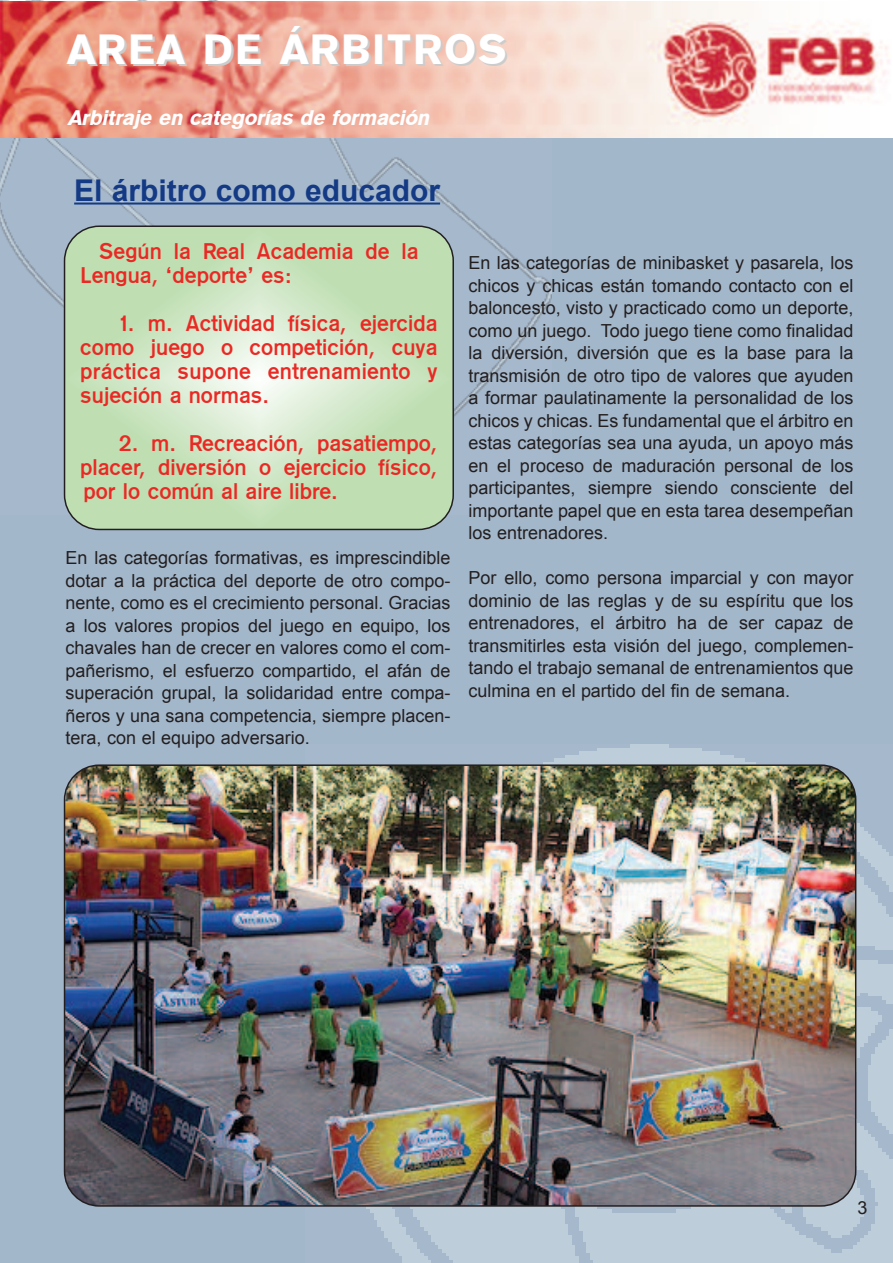
<style>
.page{position:relative;width:893px;height:1263px;background:#fff}
.page>*{position:absolute;margin:0;border:0;box-sizing:border-box;transform-origin:0 0}
.t1{font:42px "Gothic 725 BT Black A";letter-spacing:.05em;color:#fff}
.t2{font:700 30px "Arial";color:#143a85}
.t3{font:22.5px/24px "Gothic 725 BT Bold A";color:#ea2924;text-align:justify}
.t4{font:italic 21px "Gothic 725 BT Black A";color:#fff}
.t5{font:18px/22.5px "Arial";color:#231f20;text-align:justify}
</style>
<div class="page">
<div style="left:0;top:3px;width:893px;height:1260px;background:#a3b7cb"></div>
<img style="left:366px;top:744px;width:527px;height:519px">
<img style="left:0;top:0;width:551px;height:498px">
<img style="left:1px;top:1px;width:892px;height:137px">
<img style="left:64px;top:764px;width:792px;height:443px">
<svg style="left:64px;top:225px;width:390px;height:305px;background:#c6e0bc"></svg>
<hr style="left:74px;top:203px;width:366px;height:2px;background:#143a85">
<h1 class="t1" style="left:68px;top:23px;width:440px">AREA DE ÁRBITROS</h1>
<p class="t4" style="left:68px;top:105px;width:368px">Arbitraje en categorías de formación</p>
<h2 class="t2" style="left:74px;top:173px;width:367px">El árbitro como educador</h2>
<p class="t3" style="left:80px;top:239px;width:340px;text-indent:19px">Según la Real Academia de la<br>Lengua, ‘deporte’ es:</p>
<p class="t3" style="left:80px;top:311px;width:359px;text-indent:40px">1. m. Actividad física, ejercida como juego o competición, cuya práctica supone entrenamiento y sujeción a normas.</p>
<p class="t3" style="left:80px;top:431px;width:359px;text-indent:38px">2. m. Recreación, pasatiempo, placer, diversión o ejercicio físico, por lo común al aire libre.</p>
<p class="t5" style="left:66px;top:547px;width:386px">En las categorías formativas, es imprescindible dotar a la práctica del deporte de otro compo&shy;nente, como es el crecimiento personal. Gracias a los valores propios del juego en equipo, los chavales han de crecer en valores como el com&shy;pañerismo, el esfuerzo compartido, el afán de superación grupal, la solidaridad entre compa&shy;ñeros y una sana competencia, siempre placen&shy;tera, con el equipo adversario.</p>
<p class="t5" style="left:469px;top:252px;width:386px">En las categorías de minibasket y pasarela, los chicos y chicas están tomando contacto con el baloncesto, visto y practicado como un deporte, como un juego. Todo juego tiene como finalidad la diversión, diversión que es la base para la transmisión de otro tipo de valores que ayuden a formar paulatinamente la personalidad de los chicos y chicas. Es fundamental que el árbitro en estas categorías sea una ayuda, un apoyo más en el proceso de maduración personal de los participantes, siempre siendo consciente del importante papel que en esta tarea desempeñan los entrenadores.</p>
<p class="t5" style="left:469px;top:567px;width:386px">Por ello, como persona imparcial y con mayor dominio de las reglas y de su espíritu que los entrenadores, el árbitro ha de ser capaz de transmitirles esta visión del juego, complemen&shy;tando el trabajo semanal de entrenamientos que culmina en el partido del fin de semana.</p>
<p class="t5" style="left:857px;top:1196px;width:12px">3</p>
</div>
